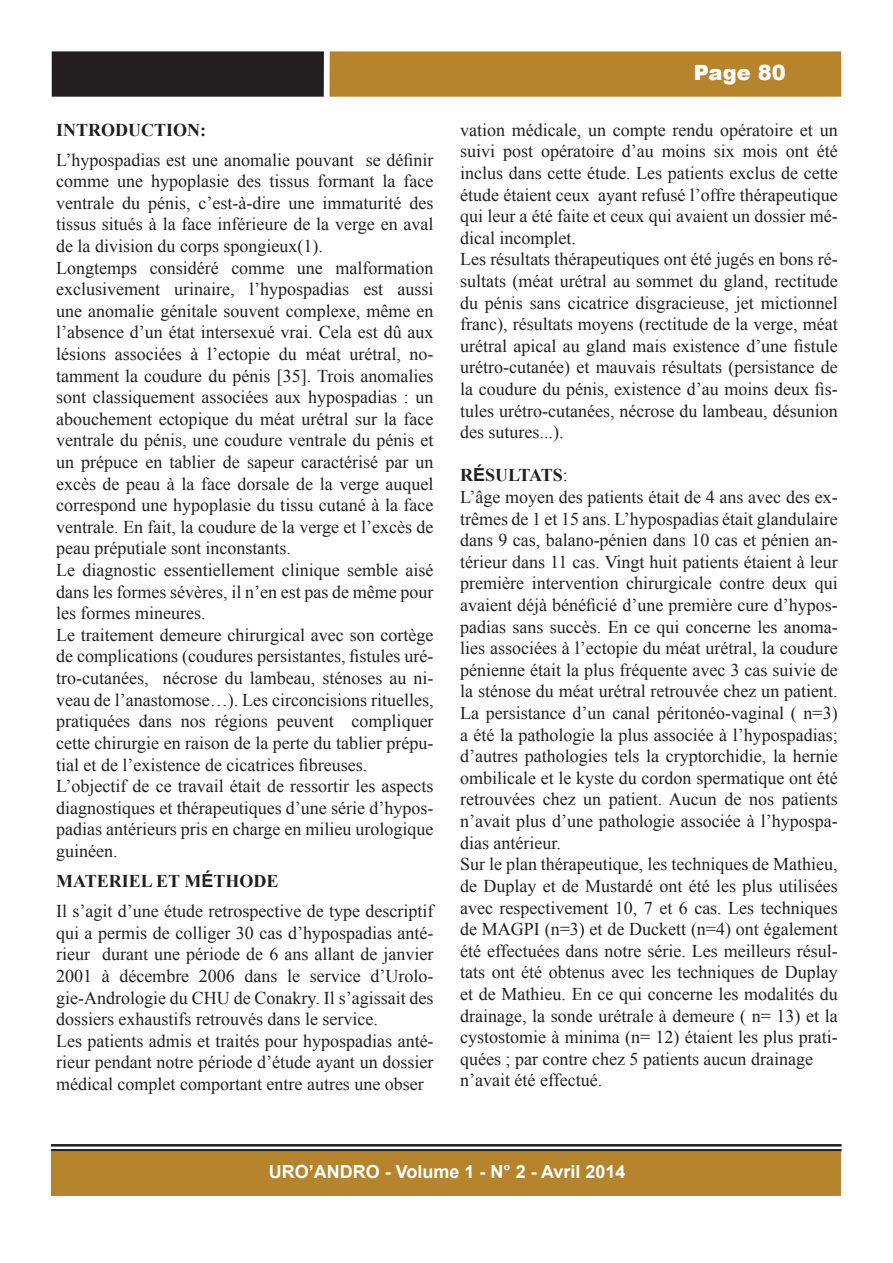
<style>
.page{position:relative;width:893px;height:1263px;background:#fff}
.page>*{position:absolute;margin:0;border:0;box-sizing:border-box;transform-origin:0 0}
.t1{font:900 21px "Arial";color:#fff}
.t2{font:18px/21.6px "Times New Roman";color:#231f20;text-align:justify}
.t3{font:700 18px "Arial";color:#fff}
.t4{font:700 18px "Times New Roman";color:#231f20}
.t5{font:700 18px "Times New Roman";letter-spacing:-.035em;color:#231f20}
.s1{font-family:"Arial"}
.s2{font-weight:400}
</style>
<div class="page">
<div style="left:52px;top:51px;width:272px;height:46px;background:#231f20"></div>
<div style="left:329px;top:51px;width:512px;height:46px;background:#b5842d"></div>
<div style="left:52px;top:1152px;width:789px;height:44px;background:#b5842d"></div>
<hr style="left:51px;top:1144px;width:791px;height:2px;background:#231f20">
<hr style="left:51px;top:1149px;width:791px;height:2px;background:#231f20">
<p class="t4" style="left:56px;top:117px;width:151px">INTRODUCTION:</p>
<p class="t2" style="left:56px;top:149px;width:379px">L’hypospadias est une anomalie pouvant se définir comme une hypoplasie des tissus formant la face ventrale du pénis, c’est-à-dire une immaturité des tissus situés à la face inférieure de la verge en aval de la division du corps spongieux(1).</p>
<p class="t2" style="left:56px;top:257px;width:379px">Longtemps considéré comme une malformation exclusivement urinaire, l’hypospadias est aussi une anomalie génitale souvent complexe, même en l’absence d’un état intersexué vrai. Cela est dû aux lésions associées à l’ectopie du méat urétral, no&shy;tamment la coudure du pénis [35]. Trois anomalies sont classiquement associées aux hypospadias : un abouchement ectopique du méat urétral sur la face ventrale du pénis, une coudure ventrale du pénis et un prépuce en tablier de sapeur caractérisé par un excès de peau à la face dorsale de la verge auquel correspond une hypoplasie du tissu cutané à la face ventrale. En fait, la coudure de la verge et l’excès de peau préputiale sont inconstants.</p>
<p class="t2" style="left:56px;top:559px;width:379px">Le diagnostic essentiellement clinique semble aisé dans les formes sévères, il n’en est pas de même pour les formes mineures.</p>
<p class="t2" style="left:56px;top:624px;width:379px">Le traitement demeure chirurgical avec son cortège de complications (coudures persistantes, fistules uré&shy;tro-cutanées, nécrose du lambeau, sténoses au ni&shy;veau de l’anastomose…). Les circoncisions rituelles, pratiquées dans nos régions peuvent compliquer cette chirurgie en raison de la perte du tablier prépu&shy;tial et de l’existence de cicatrices fibreuses.</p>
<p class="t2" style="left:56px;top:775px;width:379px">L’objectif de ce travail était de ressortir les aspects diagnostiques et thérapeutiques d’une série d’hypos&shy;padias antérieurs pris en charge en milieu urologique guinéen.</p>
<p class="t4" style="left:56px;top:868px;width:224px">MATERIEL ET M<span class="s1">É</span>THODE</p>
<p class="t2" style="left:56px;top:900px;width:379px">Il s’agit d’une étude retrospective de type descriptif qui a permis de colliger 30 cas d’hypospadias anté&shy;rieur durant une période de 6 ans allant de janvier 2001 à décembre 2006 dans le service d’Urolo&shy;gie-Andrologie du CHU de Conakry. Il s’agissait des dossiers exhaustifs retrouvés dans le service.</p>
<p class="t2" style="left:56px;top:1030px;width:379px">Les patients admis et traités pour hypospadias anté&shy;rieur pendant notre période d’étude ayant un dossier médical complet comportant entre autres une obser</p>
<p class="t1" style="left:694px;top:57px;width:94px">Page 80</p>
<p class="t2" style="left:460px;top:119px;width:379px">vation médicale, un compte rendu opératoire et un suivi post opératoire d’au moins six mois ont été inclus dans cette étude. Les patients exclus de cette étude étaient ceux ayant refusé l’offre thérapeutique qui leur a été faite et ceux qui avaient un dossier mé&shy;dical incomplet.</p>
<p class="t2" style="left:460px;top:248px;width:379px">Les résultats thérapeutiques ont été jugés en bons ré&shy;sultats (méat urétral au sommet du gland, rectitude du pénis sans cicatrice disgracieuse, jet mictionnel franc), résultats moyens (rectitude de la verge, méat urétral apical au gland mais existence d’une fistule urétro-cutanée) et mauvais résultats (persistance de la coudure du pénis, existence d’au moins deux fis&shy;tules urétro-cutanées, nécrose du lambeau, désunion des sutures...).</p>
<p class="t5" style="left:460px;top:463px;width:109px">R<span class="s1">É</span>SULTATS<span class="s2">:</span></p>
<p class="t2" style="left:460px;top:486px;width:379px">L’âge moyen des patients était de 4 ans avec des ex&shy;trêmes de 1 et 15 ans. L’hypospadias était glandulaire dans 9 cas, balano-pénien dans 10 cas et pénien an&shy;térieur dans 11 cas. Vingt huit patients étaient à leur première intervention chirurgicale contre deux qui avaient déjà bénéficié d’une première cure d’hypos&shy;padias sans succès. En ce qui concerne les anoma&shy;lies associées à l’ectopie du méat urétral, la coudure pénienne était la plus fréquente avec 3 cas suivie de la sténose du méat urétral retrouvée chez un patient.<br>La persistance d’un canal péritonéo-vaginal ( n=3) a été la pathologie la plus associée à l’hypospadias; d’autres pathologies tels la cryptorchidie, la hernie ombilicale et le kyste du cordon spermatique ont été retrouvées chez un patient. Aucun de nos patients n’avait plus d’une pathologie associée à l’hypospa&shy;dias antérieur.</p>
<p class="t2" style="left:460px;top:853px;width:379px">Sur le plan thérapeutique, les techniques de Mathieu, de Duplay et de Mustardé ont été les plus utilisées avec respectivement 10, 7 et 6 cas. Les techniques de MAGPI (n=3) et de Duckett (n=4) ont également été effectuées dans notre série. Les meilleurs résul&shy;tats ont été obtenus avec les techniques de Duplay et de Mathieu. En ce qui concerne les modalités du drainage, la sonde urétrale à demeure ( n= 13) et la cystostomie à minima (n= 12) étaient les plus prati&shy;quées ; par contre chez 5 patients aucun drainage</p>
<p class="t2" style="left:460px;top:1069px;width:144px">n’avait été effectué.</p>
<p class="t3" style="left:269px;top:1159px;width:358px">URO’ANDRO - Volume 1 - N° 2 - Avril 2014</p>
</div>
